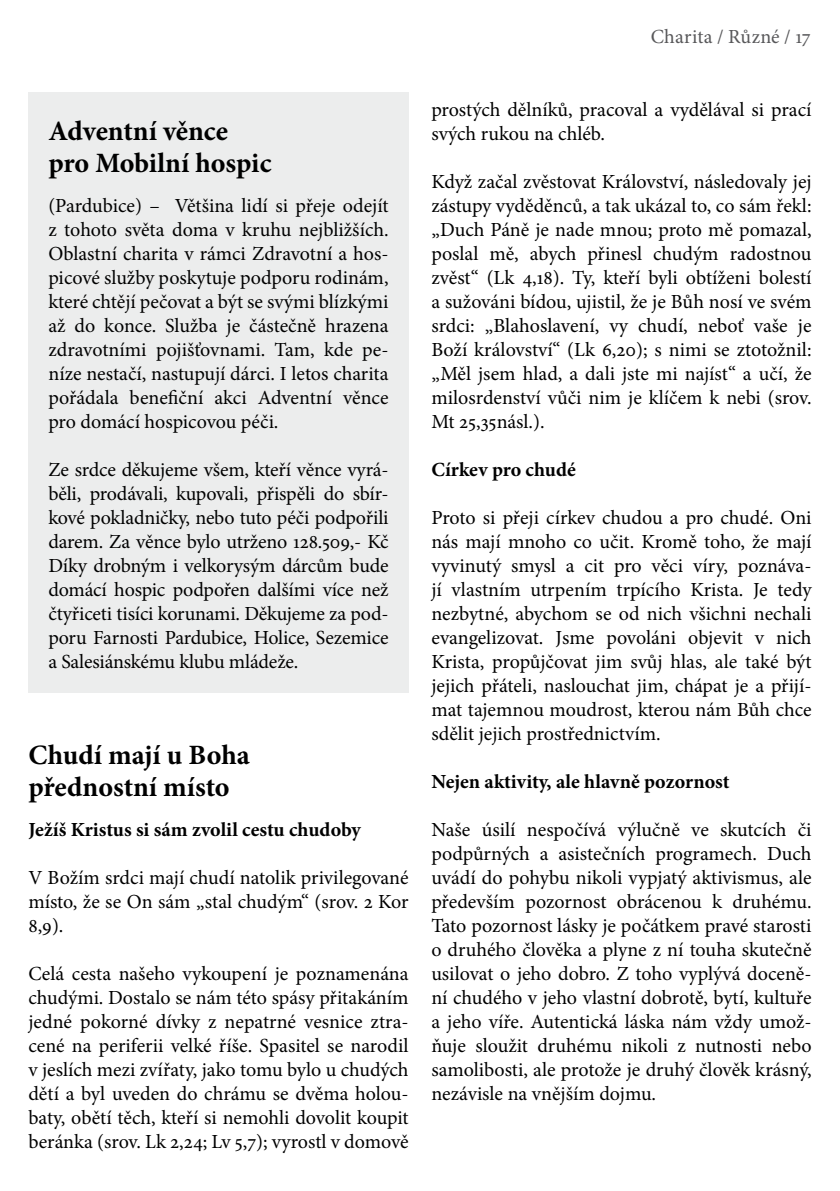
<style>
.page{position:relative;width:840px;height:1191px;background:#fff}
.page>*{position:absolute;margin:0;border:0;box-sizing:border-box;transform-origin:0 0}
.t1{font:700 28px/32px "Minion Pro";color:#000}
.t2{font:20px/24px "Minion Pro";letter-spacing:-.005em;color:#000;text-align:justify}
.t3{font:700 20px "Minion Pro";color:#000}
.t4{font:20px "Minion Pro";letter-spacing:.01em;color:#58585a}
</style>
<div class="page">
<div style="left:28px;top:92px;width:380px;height:600px;background:#eceded"></div>
<h1 class="t1" style="left:48px;top:115px;width:224px">Adventní věnce pro Mobilní hospic</h1>
<p class="t2" style="left:48px;top:194px;width:341px">(Pardubice) – Většina lidí si přeje odejít z tohoto světa doma v kruhu nejbližších.<br>Oblastní charita v rámci Zdravotní a hos&shy;picové služby poskytuje podporu rodinám, které chtějí pečovat a být se svými blízkými až do konce. Služba je částečně hrazena zdravotními pojišťovnami. Tam, kde pe&shy;níze nestačí, nastupují dárci. I letos charita pořádala benefiční akci Adventní věnce pro domácí hospicovou péči.</p>
<p class="t2" style="left:48px;top:458px;width:341px">Ze srdce děkujeme všem, kteří věnce vyrá&shy;běli, prodávali, kupovali, přispěli do sbír&shy;kové pokladničky, nebo tuto péči podpořili darem. Za věnce bylo utrženo 128.509,- Kč Díky drobným i velkorysým dárcům bude domácí hospic podpořen dalšími více než čtyřiceti tisíci korunami. Děkujeme za pod&shy;poru Farnosti Pardubice, Holice, Sezemice a Salesiánskému klubu mládeže.</p>
<h1 class="t1" style="left:28px;top:739px;width:223px">Chudí mají u Boha přednostní místo</h1>
<p class="t3" style="left:28px;top:816px;width:334px">Ježíš Kristus si sám zvolil cestu chudoby</p>
<p class="t2" style="left:28px;top:866px;width:381px">V Božím srdci mají chudí natolik privilegované místo, že se On sám „stal chudým“ (srov. 2 Kor 8,9).</p>
<p class="t2" style="left:28px;top:962px;width:381px">Celá cesta našeho vykoupení je poznamenána chudými. Dostalo se nám této spásy přitakáním jedné pokorné dívky z nepatrné vesnice ztra&shy;cené na periferii velké říše. Spasitel se narodil v jeslích mezi zvířaty, jako tomu bylo u chudých dětí a byl uveden do chrámu se dvěma holou&shy;baty, obětí těch, kteří si nemohli dovolit koupit beránka (srov. Lk 2,24; Lv 5,7); vyrostl v domově</p>
<p class="t4" style="left:650px;top:23px;width:161px">Charita / Různé / 17</p>
<p class="t2" style="left:431px;top:98px;width:381px">prostých dělníků, pracoval a vydělával si prací svých rukou na chléb.</p>
<p class="t2" style="left:431px;top:170px;width:381px">Když začal zvěstovat Království, následovaly jej zástupy vyděděnců, a tak ukázal to, co sám řekl: „Duch Páně je nade mnou; proto mě pomazal, poslal mě, abych přinesl chudým radostnou zvěst“ (Lk 4,18). Ty, kteří byli obtíženi bolestí a sužováni bídou, ujistil, že je Bůh nosí ve svém srdci: „Blahoslavení, vy chudí, neboť vaše je Boží království“ (Lk 6,20); s nimi se ztotožnil: „Měl jsem hlad, a dali jste mi najíst“ a učí, že milosrdenství vůči nim je klíčem k nebi (srov.<br>Mt 25,35násl.).</p>
<p class="t3" style="left:431px;top:456px;width:146px">Církev pro chudé</p>
<p class="t2" style="left:431px;top:506px;width:381px">Proto si přeji církev chudou a pro chudé. Oni nás mají mnoho co učit. Kromě toho, že mají vyvinutý smysl a cit pro věci víry, poznáva&shy;jí vlastním utrpením trpícího Krista. Je tedy nezbytné, abychom se od nich všichni nechali evangelizovat. Jsme povoláni objevit v nich Krista, propůjčovat jim svůj hlas, ale také být jejich přáteli, naslouchat jim, chápat je a přijí&shy;mat tajemnou moudrost, kterou nám Bůh chce sdělit jejich prostřednictvím.</p>
<p class="t3" style="left:431px;top:768px;width:299px">Nejen aktivity, ale hlavně pozornost</p>
<p class="t2" style="left:431px;top:818px;width:381px">Naše úsilí nespočívá výlučně ve skutcích či podpůrných a asistečních programech. Duch uvádí do pohybu nikoli vypjatý aktivismus, ale především pozornost obrácenou k druhému.<br>Tato pozornost lásky je počátkem pravé starosti o druhého člověka a plyne z ní touha skutečně usilovat o jeho dobro. Z toho vyplývá doceně&shy;ní chudého v jeho vlastní dobrotě, bytí, kultuře a jeho víře. Autentická láska nám vždy umož&shy;ňuje sloužit druhému nikoli z nutnosti nebo samolibosti, ale protože je druhý člověk krásný, nezávisle na vnějším dojmu.</p>
</div>
